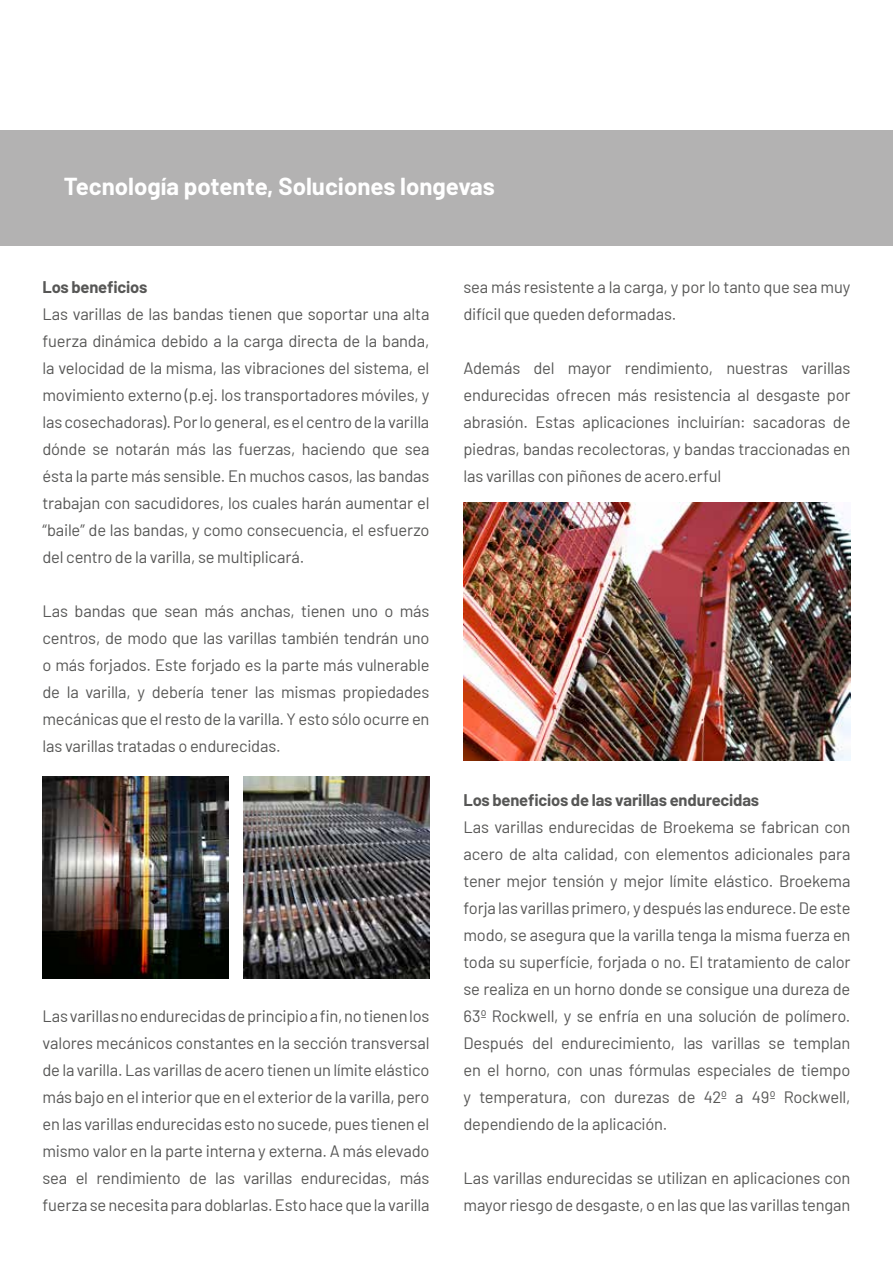
<style>
.page{position:relative;width:893px;height:1263px;background:#fff}
.page>*{position:absolute;margin:0;border:0;box-sizing:border-box;transform-origin:0 0}
.t1{font:700 24px "Barlow";color:#fff}
.t2{font:16.5px/27px "Barlow";letter-spacing:-.015em;color:#575756;text-align:justify}
.t3{font:700 16.5px "Barlow";letter-spacing:-.01em;color:#575756}
</style>
<div class="page">
<div style="left:0;top:130px;width:893px;height:116px;background:#b3b2b2"></div>
<img style="left:43px;top:776px;width:185px;height:203px">
<img style="left:244px;top:776px;width:185px;height:203px">
<img style="left:463px;top:502px;width:387px;height:259px">
<h1 class="t1" style="left:64px;top:168px;width:433px">Tecnología potente, Soluciones longevas</h1>
<p class="t3" style="left:43px;top:275px;width:106px">Los beneficios</p>
<p class="t2" style="left:43px;top:299px;width:388px">Las varillas de las bandas tienen que soportar una alta fuerza dinámica debido a la carga directa de la banda, la velocidad de la misma, las vibraciones del sistema, el movimiento externo (p.ej. los transportadores móviles, y las cosechadoras). Por lo general, es el centro de la varilla dónde se notarán más las fuerzas, haciendo que sea ésta la parte más sensible. En muchos casos, las bandas trabajan con sacudidores, los cuales harán aumentar el “baile” de las bandas, y como consecuencia, el esfuerzo del centro de la varilla, se multiplicará.</p>
<p class="t2" style="left:43px;top:596px;width:388px">Las bandas que sean más anchas, tienen uno o más centros, de modo que las varillas también tendrán uno o más forjados. Este forjado es la parte más vulnerable de la varilla, y debería tener las mismas propiedades mecánicas que el resto de la varilla. Y esto sólo ocurre en las varillas tratadas o endurecidas.</p>
<p class="t2" style="left:43px;top:1001px;width:388px">Las varillas no endurecidas de principio a fin, no tienen los valores mecánicos constantes en la sección transversal de la varilla. Las varillas de acero tienen un límite elástico más bajo en el interior que en el exterior de la varilla, pero en las varillas endurecidas esto no sucede, pues tienen el mismo valor en la parte interna y externa. A más elevado sea el rendimiento de las varillas endurecidas, más fuerza se necesita para doblarlas. Esto hace que la varilla</p>
<p class="t2" style="left:463px;top:272px;width:388px">sea más resistente a la carga, y por lo tanto que sea muy difícil que queden deformadas.</p>
<p class="t2" style="left:463px;top:353px;width:388px">Además del mayor rendimiento, nuestras varillas endurecidas ofrecen más resistencia al desgaste por abrasión. Estas aplicaciones incluirían: sacadoras de piedras, bandas recolectoras, y bandas traccionadas en las varillas con piñones de acero.erful</p>
<p class="t3" style="left:463px;top:788px;width:297px">Los beneficios de las varillas endurecidas</p>
<p class="t2" style="left:463px;top:812px;width:389px">Las varillas endurecidas de Broekema se fabrican con acero de alta calidad, con elementos adicionales para tener mejor tensión y mejor límite elástico. Broekema forja las varillas primero, y después las endurece. De este modo, se asegura que la varilla tenga la misma fuerza en toda su superfície, forjada o no. El tratamiento de calor se realiza en un horno donde se consigue una dureza de 63º Rockwell, y se enfría en una solución de polímero.<br>Después del endurecimiento, las varillas se templan en el horno, con unas fórmulas especiales de tiempo y temperatura, con durezas de 42º a 49º Rockwell, dependiendo de la aplicación.</p>
<p class="t2" style="left:463px;top:1163px;width:388px">Las varillas endurecidas se utilizan en aplicaciones con mayor riesgo de desgaste, o en las que las varillas tengan</p>
</div>
